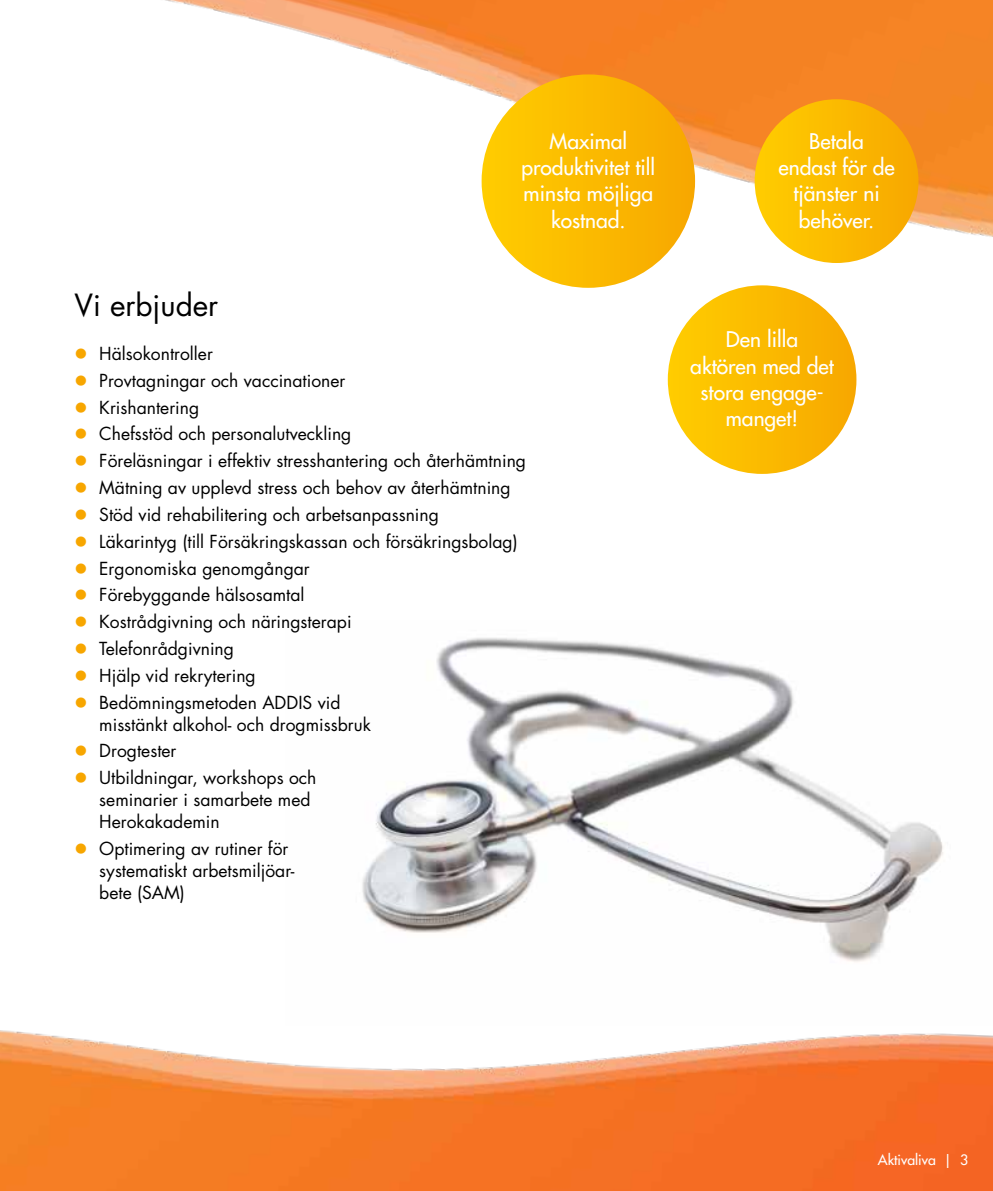
<style>
.page{position:relative;width:993px;height:1191px;background:#fff}
.page>*{position:absolute;margin:0;border:0;box-sizing:border-box;transform-origin:0 0}
.t1{font:29.75px "Futura Std";color:#000}
.t2{font:500 21px/26.2px "Futura Std";color:#fff;text-align:center}
.t3{font:17.5px/21.9px "Futura Std";color:#000}
.t4{font:500 14px "Futura Std";color:#fff}
.s1{color:#f7a600}
</style>
<div class="page">
<img style="left:165px;top:0;width:827px;height:334px">
<img style="left:362px;top:638px;width:581px;height:324px">
<img style="left:0;top:1030px;width:992px;height:161px">
<div style="left:481px;top:74px;width:213px;height:214px;background:linear-gradient(to right,#ffce06,#f7a700);border-radius:107px"></div>
<div style="left:667px;top:285px;width:189px;height:189px;background:linear-gradient(to right,#ffcf07,#f7a700);border-radius:94px"></div>
<div style="left:754px;top:99px;width:164px;height:164px;background:linear-gradient(to right,#ffcd04,#f7a800);border-radius:82px"></div>
<p class="t2" style="left:521px;top:128px;width:135px">Maximal produktivitet till minsta möjliga kostnad.</p>
<p class="t2" style="left:778px;top:128px;width:118px">Betala endast för de tjänster ni behöver.</p>
<h1 class="t1" style="left:74px;top:286px;width:145px">Vi erbjuder</h1>
<p class="t3" style="left:74px;top:343px;width:140px"><span class="s1">●</span> Hälsokontroller</p>
<p class="t3" style="left:74px;top:369px;width:272px"><span class="s1">●</span> Provtagningar och vaccinationer</p>
<p class="t3" style="left:74px;top:396px;width:126px"><span class="s1">●</span> Krishantering</p>
<p class="t3" style="left:74px;top:423px;width:278px"><span class="s1">●</span> Chefsstöd och personalutveckling</p>
<p class="t3" style="left:74px;top:450px;width:453px"><span class="s1">●</span> Föreläsningar i effektiv stresshantering och återhämtning</p>
<p class="t3" style="left:74px;top:477px;width:437px"><span class="s1">●</span> Mätning av upplevd stress och behov av återhämtning</p>
<p class="t3" style="left:74px;top:504px;width:366px"><span class="s1">●</span> Stöd vid rehabilitering och arbetsanpassning</p>
<p class="t3" style="left:74px;top:530px;width:444px"><span class="s1">●</span> Läkarintyg (till Försäkringskassan och försäkringsbolag)</p>
<p class="t3" style="left:74px;top:557px;width:237px"><span class="s1">●</span> Ergonomiska genomgångar</p>
<p class="t3" style="left:74px;top:584px;width:231px"><span class="s1">●</span> Förebyggande hälsosamtal</p>
<p class="t3" style="left:74px;top:611px;width:278px"><span class="s1">●</span> Kostrådgivning och näringsterapi</p>
<p class="t3" style="left:74px;top:638px;width:161px"><span class="s1">●</span> Telefonrådgivning</p>
<p class="t3" style="left:74px;top:664px;width:183px"><span class="s1">●</span> Hjälp vid rekrytering</p>
<p class="t3" style="left:99px;top:691px;width:273px;text-indent:-25px"><span class="s1">●</span> Bedömningsmetoden ADDIS vid misstänkt alkohol- och drogmissbruk</p>
<p class="t3" style="left:74px;top:740px;width:103px"><span class="s1">●</span> Drogtester</p>
<p class="t3" style="left:99px;top:767px;width:218px;text-indent:-25px"><span class="s1">●</span> Utbildningar, workshops och seminarier i samarbete med<br>Herokakademin</p>
<p class="t3" style="left:99px;top:837px;width:197px;text-indent:-25px"><span class="s1">●</span> Optimering av rutiner för systematiskt arbetsmiljöar&shy;bete (SAM)</p>
<p class="t2" style="left:690px;top:326px;width:145px">Den lilla aktören med det stora engage&shy;manget!</p>
<p class="t4" style="left:877px;top:1151px;width:92px">Aktivaliva | 3</p>
</div>
